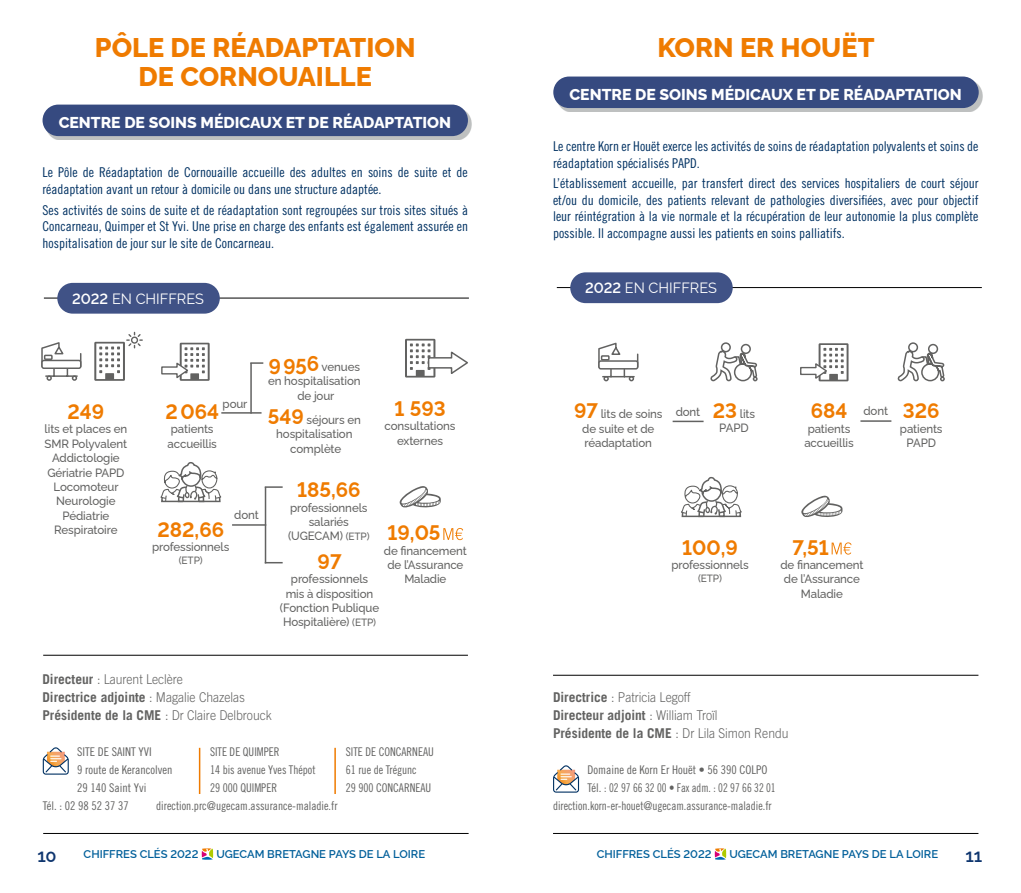
<style>
.page{position:relative;width:1021px;height:893px;background:#fff}
.page>*{position:absolute;margin:0;border:0;box-sizing:border-box;transform-origin:0 0}
.t1{font:800 27px/28.5px "Raleway";color:#ef7b00;text-align:center}
.t2{font:700 21px "Raleway";color:#ef7b00}
.t3{font:600 18px "Raleway";color:#0f366f}
.t4{font:800 15.75px "Raleway";color:#fff}
.t5{font:14.85px "Raleway";color:#fff}
.t6{font:13.5px/16.5px "Trade Gothic LT Std Cn 18";color:#003162}
.t7{font:300 13.5px/18px "Trade Gothic LT Std";color:#626261;scale:.9 1}
.t8{font:500 12px/14.4px "Raleway";letter-spacing:-.01em;color:#626261;text-align:center;scale:.96 1}
.t9{font:12px "Trade Gothic LT Std Cn 18";color:#626261}
.t10{font:12px/18px "Trade Gothic LT Std Cn 18";color:#626261;scale:.95 1}
.t11{font:12px "Trade Gothic LT Std Cn 18";color:#626261;scale:.94 1}
.t12{font:12px "Trade Gothic LT Std Cn 18";color:#626261;scale:.96 1}
.t13{font:600 11.25px "Raleway";color:#005f9a}
.t14{font:500 10.5px "Raleway";letter-spacing:-.01em;color:#626261;scale:.96 1}
.s1{font-weight:600}
.s2{font-weight:700;font-size:21px;color:#ef7b00}
.s3{font-size:10.5px}
.s4{font-weight:700}
</style>
<div class="page">
<hr style="left:557px;top:287px;width:424px;height:1px;background:#000">
<hr style="left:44px;top:298px;width:425px;height:1px;background:#000">
<div style="left:557px;top:80px;width:425px;height:32px;background:#bec0c0"></div>
<div style="left:553px;top:77px;width:425px;height:31px;background:#364a80;border-radius:16px"></div>
<div style="left:570px;top:272px;width:162px;height:31px;background:#405286;border-radius:15px"></div>
<svg style="left:831px;top:542px;width:20px;height:13px"></svg>
<svg style="left:46px;top:108px;width:425px;height:32px;background:#bec0c2"></svg>
<div style="left:43px;top:105px;width:425px;height:31px;background:#364a80;border-radius:16px"></div>
<div style="left:57px;top:283px;width:163px;height:31px;background:#405286;border-radius:15px"></div>
<hr style="left:199px;top:748px;width:1px;height:46px;background:#ef7b00">
<hr style="left:334px;top:748px;width:2px;height:46px;background:#ef7b00">
<hr style="left:860px;top:420px;width:31px;height:2px;background:#626261">
<hr style="left:672px;top:421px;width:31px;height:1px;background:#626261">
<svg style="left:443px;top:528px;width:20px;height:12px"></svg>
<hr style="left:265px;top:487px;width:1px;height:76px;background:#626261">
<hr style="left:250px;top:363px;width:2px;height:51px;background:#626261">
<svg style="left:265px;top:486px;width:18px;height:2px"></svg>
<svg style="left:250px;top:362px;width:13px;height:2px"></svg>
<hr style="left:232px;top:524px;width:34px;height:2px;background:#626261">
<hr style="left:221px;top:412px;width:40px;height:2px;background:#626261">
<svg style="left:266px;top:562px;width:17px;height:1px"></svg>
<svg style="left:201px;top:848px;width:13px;height:12px"></svg>
<svg style="left:714px;top:848px;width:12px;height:12px"></svg>
<hr style="left:43px;top:833px;width:425px;height:1px;background:#000">
<hr style="left:553px;top:833px;width:425px;height:1px;background:#000">
<svg style="left:553px;top:765px;width:26px;height:28px"></svg>
<hr style="left:553px;top:675px;width:425px;height:1px;background:#000">
<svg style="left:801px;top:495px;width:41px;height:22px"></svg>
<svg style="left:681px;top:476px;width:61px;height:42px"></svg>
<svg style="left:598px;top:342px;width:40px;height:39px"></svg>
<svg style="left:800px;top:343px;width:48px;height:38px"></svg>
<svg style="left:897px;top:342px;width:48px;height:40px"></svg>
<svg style="left:710px;top:342px;width:48px;height:40px"></svg>
<svg style="left:94px;top:331px;width:49px;height:50px"></svg>
<svg style="left:43px;top:747px;width:26px;height:28px"></svg>
<hr style="left:43px;top:655px;width:425px;height:1px;background:#000">
<svg style="left:399px;top:486px;width:42px;height:22px"></svg>
<svg style="left:160px;top:462px;width:62px;height:41px"></svg>
<svg style="left:41px;top:342px;width:40px;height:39px"></svg>
<svg style="left:161px;top:343px;width:49px;height:38px"></svg>
<svg style="left:405px;top:339px;width:63px;height:39px"></svg>
<h1 class="t1" style="left:95px;top:31px;width:322px">PÔLE DE RÉADAPTATION<br>DE CORNOUAILLE</h1>
<p class="t4" style="left:59px;top:110px;width:394px">CENTRE DE SOINS MÉDICAUX ET DE RÉADAPTATION</p>
<p class="t6" style="left:43px;top:164px;width:427px">Le Pôle de Réadaptation de Cornouaille accueille des adultes en soins de suite et de réadaptation avant un retour à domicile ou dans une structure adaptée.</p>
<p class="t6" style="left:43px;top:201px;width:427px;text-align:justify">Ses activités de soins de suite et de réadaptation sont regroupées sur trois sites situés à Concarneau, Quimper et St Yvi. Une prise en charge des enfants est également assurée en hospitalisation de jour sur le site de Concarneau.</p>
<p class="t5" style="left:72px;top:287px;width:133px"><span class="s1">2022</span> EN CHIFFRES</p>
<h1 class="t1" style="left:657px;top:31px;width:218px">KORN ER HOUËT</h1>
<p class="t4" style="left:569px;top:82px;width:394px">CENTRE DE SOINS MÉDICAUX ET DE RÉADAPTATION</p>
<p class="t6" style="left:553px;top:138px;width:427px">Le centre Korn er Houët exerce les activités de soins de réadaptation polyvalents et soins de réadaptation spécialisés PAPD.</p>
<p class="t6" style="left:553px;top:175px;width:427px;text-align:justify">L’établissement accueille, par transfert direct des services hospitaliers de court séjour et/ou du domicile, des patients relevant de pathologies diversifiées, avec pour objectif leur réintégration à la vie normale et la récupération de leur autonomie la plus complète possible. Il accompagne aussi les patients en soins palliatifs.</p>
<p class="t5" style="left:585px;top:276px;width:133px"><span class="s1">2022</span> EN CHIFFRES</p>
<p class="t8" style="left:268px;top:358px;width:98px"><span class="s2">9956</span> venues en hospitalisation de jour</p>
<h2 class="t2" style="left:394px;top:392px;width:53px">1 593</h2>
<p class="t8" style="left:384px;top:417px;width:75px">consultations externes</p>
<p class="t8" style="left:223px;top:396px;width:27px">pour</p>
<p class="t8" style="left:574px;top:406px;width:94px"><span class="s2">97</span> lits de soins de suite et de réadaptation</p>
<p class="t8" style="left:712px;top:406px;width:46px;line-height:13.5px"><span class="s2">23</span> lits<br>PAPD</p>
<h2 class="t2" style="left:810px;top:394px;width:38px">684</h2>
<h2 class="t2" style="left:68px;top:395px;width:38px">249</h2>
<p class="t8" style="left:675px;top:403px;width:27px">dont</p>
<p class="t8" style="left:863px;top:402px;width:27px">dont</p>
<p class="t8" style="left:45px;top:421px;width:88px">lits et places en<br>SMR Polyvalent<br>Addictologie<br>Gériatrie PAPD<br>Locomoteur<br>Neurologie<br>Pédiatrie<br>Respiratoire</p>
<h2 class="t2" style="left:165px;top:395px;width:55px">2064</h2>
<p class="t8" style="left:168px;top:421px;width:53px;text-align:left">patients accueillis</p>
<p class="t8" style="left:268px;top:411px;width:98px"><span class="s2">549</span> séjours en hospitalisation complète</p>
<p class="t8" style="left:804px;top:420px;width:53px;text-align:left">patients accueillis</p>
<h2 class="t2" style="left:297px;top:473px;width:65px">185,66</h2>
<p class="t8" style="left:288px;top:499px;width:87px">professionnels salariés (UGECAM) <span class="s3">(ETP)</span></p>
<h2 class="t2" style="left:317px;top:545px;width:25px">97</h2>
<p class="t8" style="left:280px;top:570px;width:105px">professionnels<br>mis à disposition (Fonction Publique<br>Hospitalière) <span class="s3">(ETP)</span></p>
<p class="t8" style="left:234px;top:506px;width:27px">dont</p>
<h2 class="t2" style="left:157px;top:513px;width:68px">282,66</h2>
<p class="t8" style="left:152px;top:539px;width:82px">professionnels</p>
<p class="t14" style="left:179px;top:552px;width:26px">(ETP)</p>
<h2 class="t2" style="left:387px;top:516px;width:54px">19,05</h2>
<p class="t8" style="left:384px;top:542px;width:88px">de financement de l’Assurance<br>Maladie</p>
<h2 class="t2" style="left:682px;top:530px;width:57px">100,9</h2>
<p class="t8" style="left:671px;top:556px;width:82px">professionnels</p>
<p class="t14" style="left:698px;top:569px;width:26px">(ETP)</p>
<h2 class="t2" style="left:792px;top:530px;width:38px">7,51</h2>
<p class="t8" style="left:780px;top:556px;width:88px">de financement de l’Assurance<br>Maladie</p>
<h2 class="t2" style="left:902px;top:394px;width:38px">326</h2>
<p class="t8" style="left:899px;top:420px;width:46px">patients<br>PAPD</p>
<p class="t7" style="left:42px;top:670px;width:256px"><span class="s4">Directeur</span> : Laurent Leclère<br><span class="s4">Directrice adjointe</span> : Magalie Chazelas<br><span class="s4">Présidente de la CME</span> : Dr Claire Delbrouck</p>
<p class="t9" style="left:77px;top:745px;width:76px">SITE DE SAINT YVI</p>
<p class="t9" style="left:77px;top:763px;width:97px">9 route de Kerancolven</p>
<p class="t9" style="left:77px;top:781px;width:71px">29 140 Saint Yvi</p>
<p class="t9" style="left:43px;top:799px;width:87px">Tél. : 02 98 52 37 37</p>
<p class="t10" style="left:210px;top:743px;width:113px">SITE DE QUIMPER<br>14 bis avenue Yves Thépot<br>29 000 QUIMPER</p>
<p class="t10" style="left:346px;top:743px;width:94px">SITE DE CONCARNEAU<br>61 rue de Trégunc<br>29 900 CONCARNEAU</p>
<p class="t12" style="left:156px;top:799px;width:190px">direction.prc@ugecam.assurance-maladie.fr</p>
<p class="t7" style="left:553px;top:688px;width:263px"><span class="s4">Directrice</span> : Patricia Legoff<br><span class="s4">Directeur adjoint</span> : William Troïl<br><span class="s4">Présidente de la CME</span> : Dr Lila Simon Rendu</p>
<p class="t9" style="left:587px;top:763px;width:181px">Domaine de Korn Er Houët • 56 390 COLPO</p>
<p class="t9" style="left:587px;top:781px;width:190px">Tél. : 02 97 66 32 00 • Fax adm. : 02 97 66 32 01</p>
<p class="t11" style="left:553px;top:799px;width:234px">direction.korn-er-houet@ugecam.assurance-maladie.fr</p>
<h3 class="t3" style="left:37px;top:841px;width:21px">10</h3>
<p class="t13" style="left:84px;top:845px;width:116px">CHIFFRES CLÉS 2022</p>
<p class="t13" style="left:216px;top:845px;width:210px">UGECAM BRETAGNE PAYS DE LA LOIRE</p>
<p class="t13" style="left:596px;top:845px;width:116px">CHIFFRES CLÉS 2022</p>
<p class="t13" style="left:729px;top:845px;width:210px">UGECAM BRETAGNE PAYS DE LA LOIRE</p>
<h3 class="t3" style="left:965px;top:841px;width:18px">11</h3>
</div>
